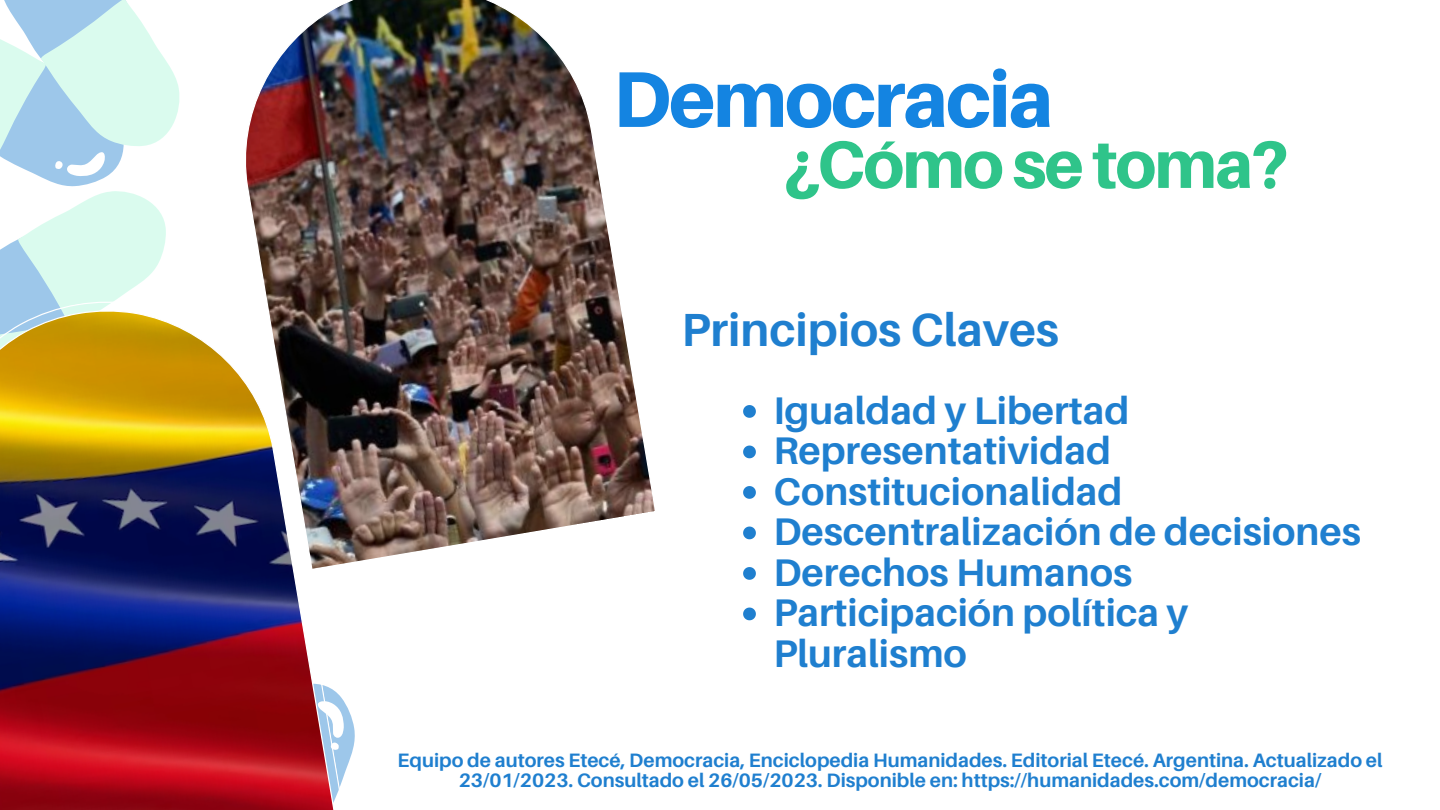
<style>
.page{position:relative;width:1440px;height:810px;background:#fff}
.page>*{position:absolute;margin:0;border:0;box-sizing:border-box;transform-origin:0 0}
.t1{font:800 79.1px "Aileron";letter-spacing:-.03em;color:#1484e1}
.t2{font:800 66.8px "Aileron";letter-spacing:-.03em;color:#2fc48a}
.t3{font:700 46.5px "Aileron";color:#1f7fcf}
.t4{font:700 38.5px/40.5px "Aileron";color:#1f7fcf}
.t5{font:700 19.4px/20.7px "Aileron";color:#1f7fcf;text-align:center}
</style>
<div class="page">
<svg style="left:0;top:0;width:180px;height:301px"></svg>
<img style="left:246px;top:0;width:409px;height:563px">
<img style="left:0;top:301px;width:347px;height:509px">
<svg style="left:743px;top:405px;width:13px;height:13px"></svg>
<svg style="left:743px;top:446px;width:13px;height:12px"></svg>
<svg style="left:743px;top:486px;width:13px;height:13px"></svg>
<svg style="left:743px;top:527px;width:13px;height:12px"></svg>
<svg style="left:743px;top:567px;width:13px;height:13px"></svg>
<svg style="left:743px;top:608px;width:13px;height:12px"></svg>
<p class="t1" style="left:613px;top:50px;width:442px">Democracia</p>
<p class="t2" style="left:783px;top:123px;width:508px">¿Cómo se toma?</p>
<p class="t3" style="left:682px;top:301px;width:379px">Principios Claves</p>
<p class="t4" style="left:773px;top:389px;width:357px">Igualdad y Libertad</p>
<p class="t4" style="left:773px;top:430px;width:339px">Representatividad</p>
<p class="t4" style="left:773px;top:470px;width:351px">Constitucionalidad</p>
<p class="t4" style="left:773px;top:511px;width:589px">Descentralización de decisiones</p>
<p class="t4" style="left:773px;top:551px;width:360px">Derechos Humanos</p>
<p class="t4" style="left:773px;top:592px;width:417px">Participación política y<br>Pluralismo</p>
<p class="t5" style="left:398px;top:749px;width:986px">Equipo de autores Etecé, Democracia, Enciclopedia Humanidades. Editorial Etecé. Argentina. Actualizado el<br>23/01/2023. Consultado el 26/05/2023. Disponible en: https://humanidades.com/democracia/</p>
</div>
